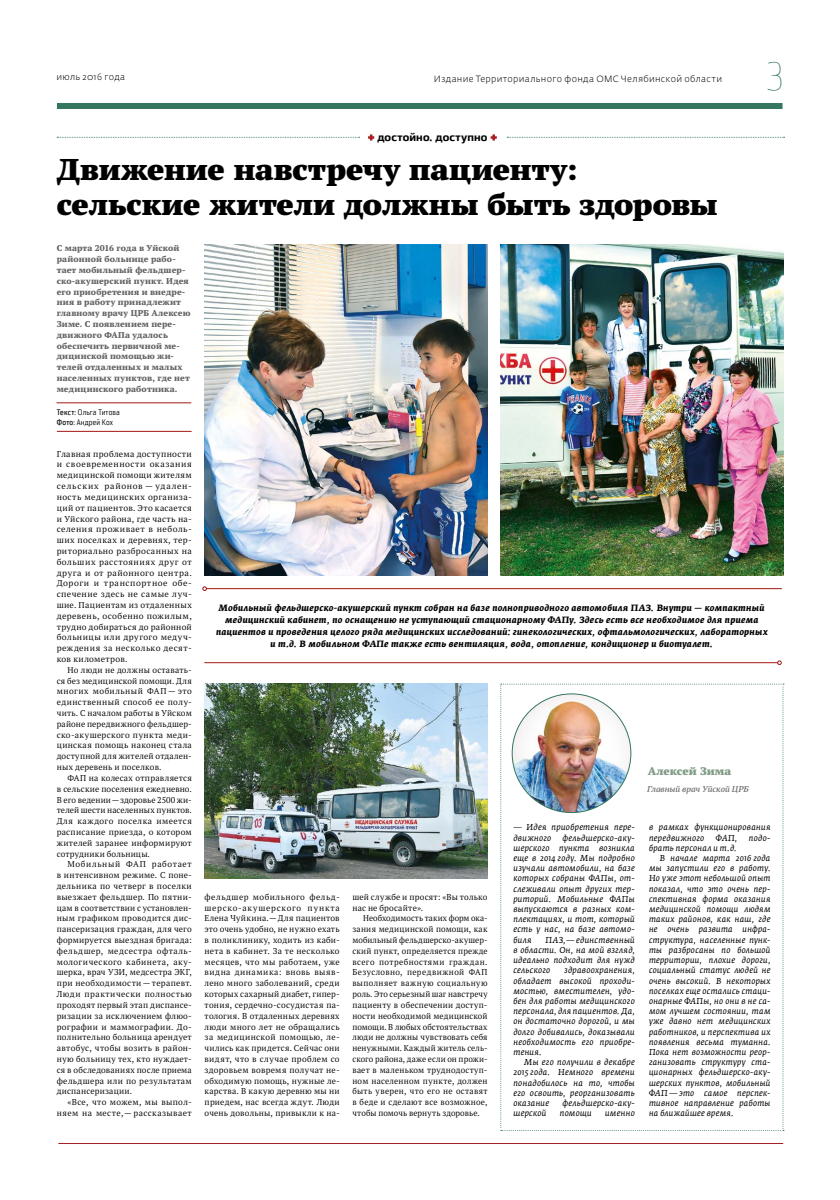
<style>
.page{position:relative;width:840px;height:1200px;background:#fff}
.page>*{position:absolute;margin:0;border:0;box-sizing:border-box;transform-origin:0 0}
.t1{font:100 40px "Moveo Sans Cond";color:#34765e}
.t2{font:900 30px/35px "PT Serif Pro";color:#000}
.t3{font:700 11px "Moveo Sans";letter-spacing:.015em;color:#000}
.t4{font:900 11px "PT Serif Pro";letter-spacing:-.005em;color:#819b85}
.t5{font:italic 700 9px/12px "Fedra Serif A Pro";letter-spacing:.025em;color:#000;text-align:center}
.t6{font:300 9px "Fedra Sans Pro";letter-spacing:.035em;color:#000}
.t7{font:8.5px/10.8px "PT Serif Pro";letter-spacing:.03em;color:#000;text-align:justify}
.t8{font:italic 8.5px/10.2px "Fedra Serif A Pro";letter-spacing:.03em;color:#000;text-align:justify}
.t9{font:8.5px/10.8px "PT Serif Pro";letter-spacing:.03em;color:#000;text-align:justify;scale:.96 1}
.t10{font:800 8.5px/10.8px "PT Serif Pro";letter-spacing:.015em;color:#646363}
.t11{font:italic 600 8.5px "PT Serif Pro";letter-spacing:-.005em;color:#706f6f}
.t12{font:8px/9.6px "Moveo Sans Cond";letter-spacing:.025em;color:#000}
.s1{font-weight:500}
</style>
<div class="page">
<hr style="left:58px;top:1142px;width:724px;height:1px;background:#a81e20">
<div style="left:57px;top:103px;width:725px;height:6px;background:#34765e"></div>
<img style="left:204px;top:244px;width:283px;height:331px">
<img style="left:204px;top:683px;width:283px;height:194px">
<img style="left:500px;top:244px;width:282px;height:331px">
<hr style="left:56px;top:402px;width:135px;height:1px;background:#a31814">
<hr style="left:57px;top:431px;width:134px;height:1px;background:#a31814">
<svg style="left:368px;top:134px;width:6px;height:6px"></svg>
<svg style="left:490px;top:134px;width:6px;height:6px"></svg>
<svg style="left:57px;top:137px;width:302px;height:1px"></svg>
<svg style="left:507px;top:137px;width:277px;height:1px"></svg>
<hr style="left:206px;top:588px;width:575px;height:1px;background:#a31814">
<svg style="left:202px;top:586px;width:5px;height:5px"></svg>
<hr style="left:204px;top:662px;width:573px;height:1px;background:#a31814">
<svg style="left:776px;top:660px;width:5px;height:5px"></svg>
<svg style="left:500px;top:683px;width:283px;height:446px"></svg>
<img style="left:512px;top:693px;width:118px;height:119px;border-radius:59px">
<p class="t6" style="left:57px;top:72px;width:70px">июль 2016 года</p>
<p class="t6" style="left:433px;top:73px;width:289px">Издание Территориального фонда ОМС Челябинской области</p>
<p class="t3" style="left:377px;top:130px;width:112px">достойно. доступно</p>
<h2 class="t2" style="left:57px;top:151px;width:662px">Движение навстречу пациенту: сельские жители должны быть здоровы</h2>
<p class="t10" style="left:57px;top:243px;width:135px">С марта 2016 года в Уйской районной больнице рабо&shy;тает мобильный фельдшер&shy;ско-акушерский пункт. Идея его приобретения и внедре&shy;ния в работу принадлежит главному врачу ЦРБ Алексею<br>Зиме. С появлением пере&shy;движного ФАПа удалось обеспечить первичной ме&shy;дицинской помощью жи&shy;телей отдаленных и малых населенных пунктов, где нет медицинского работника.</p>
<p class="t12" style="left:57px;top:407px;width:64px"><span class="s1">Текст:</span> Ольга Титова<br><span class="s1">Фото:</span> Андрей Кох</p>
<h1 class="t1" style="left:765px;top:53px;width:19px">3</h1>
<p class="t7" style="left:57px;top:448px;width:136px">Главная проблема доступности и своевременности оказания медицинской помощи жителям сельских районов — удален&shy;ность медицинских организа&shy;ций от пациентов. Это касается и Уйского района, где часть на&shy;селения проживает в неболь&shy;ших поселках и деревнях, тер&shy;риториально разбросанных на больших расстояниях друг от друга и от районного центра.<br>Дороги и транспортное обе&shy;спечение здесь не самые луч&shy;шие. Пациентам из отдаленных деревень, особенно пожилым, трудно добираться до районной больницы или другого медуч&shy;реждения за несколько десят&shy;ков километров.</p>
<p class="t7" style="left:57px;top:664px;width:136px;text-indent:11px">Но люди не должны оставать&shy;ся без медицинской помощи. Для многих мобильный ФАП — это единственный способ ее полу&shy;чить. С началом работы в Уйском районе передвижного фельдшер&shy;ско-акушерского пункта меди&shy;цинская помощь наконец стала доступной для жителей отдален&shy;ных деревень и поселков.</p>
<p class="t7" style="left:57px;top:772px;width:136px;text-indent:11px">ФАП на колесах отправляется в сельские поселения ежедневно.<br>В его ведении — здоровье 2500 жи&shy;телей шести населенных пунктов.<br>Для каждого поселка имеется расписание приезда, о котором жителей заранее информируют сотрудники больницы.</p>
<p class="t7" style="left:57px;top:858px;width:136px;text-align:left;text-indent:11px">Мобильный ФАП работает в интенсивном режиме. С поне&shy;дельника по четверг в поселки выезжает фельдшер. По пятни&shy;цам в соответствии с установлен&shy;ным графиком проводится дис&shy;пансеризация граждан, для чего формируется выездная бригада: фельдшер, медсестра офталь&shy;мологического кабинета, аку&shy;шерка, врач УЗИ, медсестра ЭКГ, при необходимости — терапевт.<br>Люди практически полностью проходят первый этап диспансе&shy;ризации за исключением флюо&shy;рографии и маммографии. До&shy;полнительно больница арендует автобус, чтобы возить в район&shy;ную больницу тех, кто нуждает&shy;ся в обследованиях после приема фельдшера или по результатам диспансеризации.</p>
<p class="t7" style="left:57px;top:1096px;width:136px;text-align:right">«Все, что можем, мы выпол&shy;няем на месте, — рассказывает</p>
<p class="t5" style="left:216px;top:602px;width:553px">Мобильный фельдшерско-акушерский пункт собран на базе полноприводного автомобиля ПАЗ. Внутри — компактный медицинский кабинет, по оснащению не уступающий стационарному ФАПу. Здесь есть все необходимое для приема пациентов и проведения целого ряда медицинских исследований: гинекологических, офтальмологических, лабораторных и т.д. В мобильном ФАПе также есть вентиляция, вода, отопление, кондиционер и биотуалет.</p>
<p class="t7" style="left:204px;top:891px;width:136px;text-align:left">фельдшер мобильного фельд&shy;шерско-акушерского пункта<br>Елена Чуйкина. — Для пациентов это очень удобно, не нужно ехать в поликлинику, ходить из каби&shy;нета в кабинет. За те несколько месяцев, что мы работаем, уже видна динамика: вновь выяв&shy;лено много заболеваний, среди которых сахарный диабет, гипер&shy;тония, сердечно-сосудистая па&shy;тология. В отдаленных деревнях люди много лет не обращались за медицинской помощью, ле&shy;чились как придется. Сейчас они видят, что в случае проблем со здоровьем вовремя получат не&shy;обходимую помощь, нужные ле&shy;карства. В какую деревню мы ни приедем, нас всегда ждут. Люди очень довольны, привыкли к на-</p>
<p class="t7" style="left:352px;top:891px;width:136px">шей службе и просят: «Вы только нас не бросайте».</p>
<p class="t9" style="left:352px;top:912px;width:142px;text-indent:11px">Необходимость таких форм ока&shy;зания медицинской помощи, как мобильный фельдшерско-акушер&shy;ский пункт, определяется прежде всего потребностями граждан.<br>Безусловно, передвижной ФАП выполняет важную социальную роль. Это серьезный шаг навстречу пациенту в обеспечении доступ&shy;ности необходимой медицинской помощи. В любых обстоятельствах люди не должны чувствовать себя ненужными. Каждый житель сель&shy;ского района, даже если он прожи&shy;вает в маленьком труднодоступ&shy;ном населенном пункте, должен быть уверен, что его не оставят в беде и сделают все возможное, чтобы помочь вернуть здоровье.</p>
<p class="t8" style="left:513px;top:822px;width:123px">— Идея приобретения пере&shy;движного</p>
<p class="t8" style="left:513px;top:832px;width:123px;text-indent:49px">фельдшерско-аку&shy;шерского пункта возникла еще в 2014 году. Мы подробно изучали автомобили, на базе которых собраны ФАПы, от&shy;слеживали опыт других тер&shy;риторий. Мобильные ФАПы выпускаются в разных ком&shy;плектациях, и тот, который есть у нас, на базе автомо&shy;биля</p>
<p class="t8" style="left:513px;top:934px;width:123px;text-indent:32px">ПАЗ,— единственный в области. Он, на мой взгляд, идеально подходит для нужд сельского</p>
<p class="t8" style="left:513px;top:964px;width:123px;text-indent:51px">здравоохранения, обладает высокой проходи&shy;мостью, вместителен, удо&shy;бен для работы медицинского персонала, для пациентов. Да, он достаточно дорогой, и мы долго добивались, доказывали необходимость его приобре&shy;тения.</p>
<p class="t8" style="left:513px;top:1056px;width:123px;text-indent:11px">Мы его получили в декабре 2015 года. Немного времени понадобилось на то, чтобы его освоить, реорганизовать оказание</p>
<p class="t8" style="left:562px;top:1097px;width:74px">фельдшерско-аку-</p>
<p class="t8" style="left:513px;top:1107px;width:35px">шерской</p>
<p class="t8" style="left:559px;top:1107px;width:33px">помощи</p>
<p class="t8" style="left:604px;top:1107px;width:31px">именно</p>
<p class="t4" style="left:647px;top:763px;width:85px">Алексей Зима</p>
<p class="t11" style="left:646px;top:782px;width:103px">Главный врач Уйской ЦРБ</p>
<p class="t8" style="left:648px;top:822px;width:123px">в рамках функционирования передвижного</p>
<p class="t8" style="left:715px;top:832px;width:23px">ФАП,</p>
<p class="t8" style="left:748px;top:832px;width:23px">подо-</p>
<p class="t8" style="left:648px;top:842px;width:89px">брать персонал и т.д.</p>
<p class="t8" style="left:659px;top:852px;width:112px">В начале марта 2016 года</p>
<p class="t8" style="left:648px;top:862px;width:123px">мы запустили его в работу.</p>
<p class="t8" style="left:648px;top:873px;width:123px">Но уже этот небольшой опыт</p>
<p class="t8" style="left:648px;top:883px;width:123px">показал, что это очень пер-</p>
<p class="t8" style="left:648px;top:893px;width:123px">спективная форма оказания</p>
<p class="t8" style="left:648px;top:903px;width:123px">медицинской помощи людям</p>
<p class="t8" style="left:648px;top:913px;width:123px">таких районов, как наш, где</p>
<p class="t8" style="left:648px;top:924px;width:123px">не очень развита инфра-</p>
<p class="t8" style="left:648px;top:934px;width:122px">структура, населенные пунк-</p>
<p class="t8" style="left:648px;top:944px;width:123px">ты разбросаны по большой</p>
<p class="t8" style="left:648px;top:954px;width:123px">территории, плохие дороги,</p>
<p class="t8" style="left:648px;top:964px;width:123px">социальный статус людей не</p>
<p class="t8" style="left:648px;top:975px;width:123px">очень высокий. В некоторых</p>
<p class="t8" style="left:648px;top:985px;width:123px">поселках еще остались стаци-</p>
<p class="t8" style="left:648px;top:995px;width:123px">онарные ФАПы, но они в не са-</p>
<p class="t8" style="left:648px;top:1005px;width:123px">мом лучшем состоянии, там</p>
<p class="t8" style="left:648px;top:1015px;width:123px">уже давно нет медицинских</p>
<p class="t8" style="left:648px;top:1026px;width:123px">работников, и перспектива их</p>
<p class="t8" style="left:648px;top:1036px;width:123px">появления весьма туманна.</p>
<p class="t8" style="left:648px;top:1046px;width:123px">Пока нет возможности реор-</p>
<p class="t8" style="left:648px;top:1056px;width:123px">ганизовать структуру ста-</p>
<p class="t8" style="left:648px;top:1066px;width:123px">ционарных фельдшерско-аку-</p>
<p class="t8" style="left:648px;top:1077px;width:123px">шерских пунктов, мобильный</p>
<p class="t8" style="left:648px;top:1087px;width:123px">ФАП— это самое перспек-</p>
<p class="t8" style="left:648px;top:1097px;width:123px">тивное направление работы</p>
<p class="t8" style="left:648px;top:1107px;width:86px">на ближайшее время.</p>
</div>
